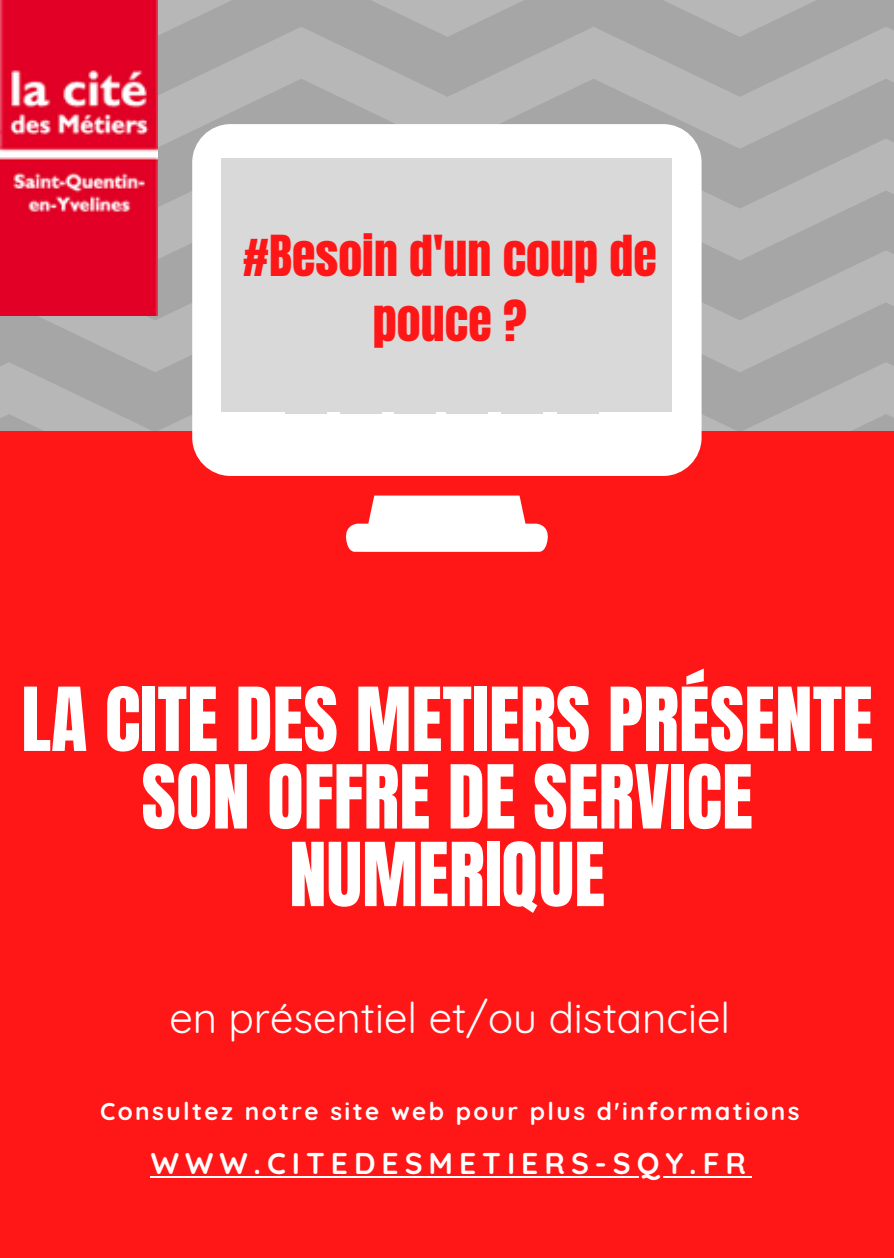
<style>
.page{position:relative;width:894px;height:1258px;background:#fff}
.page>*{position:absolute;margin:0;border:0;box-sizing:border-box;transform-origin:0 0}
.t1{font:75px/77.7px "Anton";color:#fff;text-align:center}
.t2{font:48px/65.4px "Anton";color:#ff1616;text-align:center}
.t3{font:42px "Quicksand";color:#fff}
.t4{font:700 30px "Quicksand";letter-spacing:.2em;color:#fff}
.t5{font:700 24.3px "Quicksand";letter-spacing:.1em;color:#fff}
</style>
<div class="page">
<img style="left:0;top:0;width:893px;height:432px">
<div style="left:0;top:432px;width:893px;height:826px;background:#ff1616"></div>
<div style="left:192px;top:124px;width:509px;height:352px;background:#fff;border-radius:38px"></div>
<svg style="left:346px;top:495px;width:202px;height:57px;background:#ffdcdc"></svg>
<div style="left:221px;top:158px;width:451px;height:253px;background:#d9d9d9"></div>
<div style="left:340px;top:244px;width:41px;height:170px;background:#d9d9d9"></div>
<div style="left:557px;top:244px;width:41px;height:170px;background:#d9d9d9"></div>
<div style="left:446px;top:280px;width:41px;height:134px;background:#d9d9d9"></div>
<div style="left:501px;top:259px;width:41px;height:155px;background:#d9d9d9"></div>
<div style="left:285px;top:350px;width:41px;height:64px;background:#d9d9d9"></div>
<div style="left:394px;top:204px;width:41px;height:210px;background:#d9d9d9"></div>
<img style="left:0;top:0;width:158px;height:315px">
<hr style="left:151px;top:1176px;width:601px;height:2px;background:#fff">
<p class="t2" style="left:243px;top:224px;width:415px">#Besoin d'un coup de pouce ?</p>
<p class="t1" style="left:21px;top:682px;width:853px">LA CITE DES METIERS PRÉSENTE<br>SON OFFRE DE SERVICE<br>NUMERIQUE</p>
<p class="t3" style="left:169px;top:991px;width:562px">en présentiel et/ou distanciel</p>
<p class="t5" style="left:100px;top:1096px;width:701px">Consultez notre site web pour plus d'informations</p>
<p class="t4" style="left:151px;top:1144px;width:596px">WWW.CITEDESMETIERS-SQY.FR</p>
</div>
